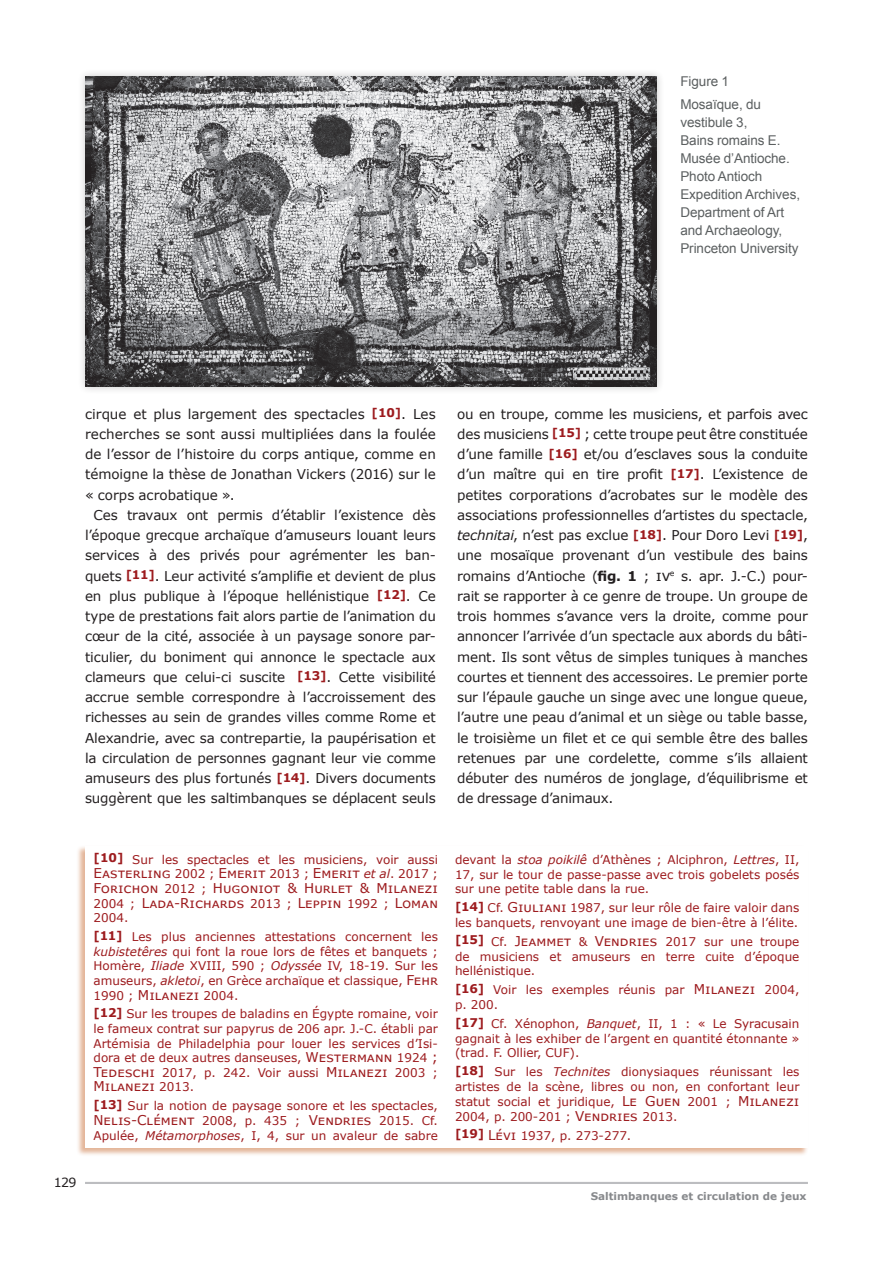
<style>
.page{position:relative;width:893px;height:1263px;background:#fff}
.page>*{position:absolute;margin:0;border:0;box-sizing:border-box;transform-origin:0 0}
.t1{font:13.5px/20.2px "Verdana";letter-spacing:-.01em;color:#231f20;text-align:justify}
.t2{font:13.5px/14.5px "Verdana";color:#9d1b1e;text-align:justify}
.t3{font:13.5px/18px "Arial";letter-spacing:-.005em;color:#5b5f60}
.t4{font:12.6px "Verdana";color:#231f20}
.t5{font:12px/14.7px "Verdana";color:#9d1b1e;text-align:justify}
.t6{font:700 10.5px "Verdana";color:#87898c}
.s1{font-weight:700;font-size:12px;color:#9d1b1e}
.s2{font-style:italic}
.s3{font-weight:700}
.s4{font-size:15px}
.s5{font-size:12px}
.s6{font-style:italic;font-size:12px}
.s7{font-size:13.5px}
</style>
<div class="page">
<hr style="left:85px;top:1182px;width:723px;height:2px;background:#bcbdc0">
<div style="left:77px;top:68px;width:587px;height:326px;background:#231f20;opacity:.25"></div>
<img style="left:85px;top:77px;width:571px;height:309px">
<div style="left:76px;top:846px;width:732px;height:311px;background:#c86c33;opacity:.5"></div>
<div style="left:85px;top:846px;width:723px;height:302px;background:#fff"></div>
<p class="t3" style="left:680px;top:71px;width:82px;line-height:22.2px">Figure 1<br>Mosaïque, du</p>
<p class="t3" style="left:680px;top:113px;width:121px">vestibule 3,<br>Bains romains E.<br>Musée d’Antioche.<br>Photo Antioch<br>Expedition Archives,<br>Department of Art and Archaeology,<br>Princeton University</p>
<p class="t1" style="left:85px;top:403px;width:352px">cirque et plus largement des spectacles <span class="s1">[10]</span>. Les recherches se sont aussi multipliées dans la foulée de l’essor de l’histoire du corps antique, comme en témoigne la thèse de Jonathan Vickers (2016) sur le « corps acrobatique ».</p>
<p class="t1" style="left:85px;top:505px;width:352px;text-indent:9px">Ces travaux ont permis d’établir l’existence dès l’époque grecque archaïque d’amuseurs louant leurs services à des privés pour agrémenter les ban&shy;quets <span class="s1">[11]</span>. Leur activité s’amplifie et devient de plus en plus publique à l’époque hellénistique <span class="s1">[12]</span>. Ce type de prestations fait alors partie de l’animation du cœur de la cité, associée à un paysage sonore par&shy;ticulier, du boniment qui annonce le spectacle aux clameurs que celui-ci suscite <span class="s1">[13]</span>. Cette visibilité accrue semble correspondre à l’accroissement des richesses au sein de grandes villes comme Rome et Alexandrie, avec sa contrepartie, la paupérisation et la circulation de personnes gagnant leur vie comme amuseurs des plus fortunés <span class="s1">[14]</span>. Divers documents suggèrent que les saltimbanques se déplacent seuls</p>
<p class="t1" style="left:457px;top:403px;width:352px">ou en troupe, comme les musiciens, et parfois avec des musiciens <span class="s1">[15]</span> ; cette troupe peut être constituée d’une famille <span class="s1">[16]</span> et/ou d’esclaves sous la conduite d’un maître qui en tire profit <span class="s1">[17]</span>. L’existence de petites corporations d’acrobates sur le modèle des associations professionnelles d’artistes du spectacle, <span class="s2">technitai</span>, n’est pas exclue <span class="s1">[18]</span>. Pour Doro Levi <span class="s1">[19]</span>, une mosaïque provenant d’un vestibule des bains romains d’Antioche (<span class="s3">fig. 1</span> ; <span class="s4">iv</span><sup>e</sup> s. apr. J.-C.) pour&shy;rait se rapporter à ce genre de troupe. Un groupe de trois hommes s’avance vers la droite, comme pour annoncer l’arrivée d’un spectacle aux abords du bâti&shy;ment. Ils sont vêtus de simples tuniques à manches courtes et tiennent des accessoires. Le premier porte sur l’épaule gauche un singe avec une longue queue, l’autre une peau d’animal et un siège ou table basse, le troisième un filet et ce qui semble être des balles retenues par une cordelette, comme s’ils allaient débuter des numéros de jonglage, d’équilibrisme et de dressage d’animaux.</p>
<p class="t4" style="left:54px;top:1173px;width:24px">129</p>
<p class="t5" style="left:94px;top:852px;width:346px"><span class="s3">[10]</span> Sur les spectacles et les musiciens, voir aussi</p>
<p class="t2" style="left:94px;top:866px;width:346px">Easterling <span class="s5">2002 ;</span> Emerit <span class="s5">2013 ;</span> Emerit <span class="s6">et al</span><span class="s5">. 2017 ; </span>Forichon <span class="s5">2012 ;</span> Hugoniot &amp; Hurlet &amp; Milanezi <span class="s5">2004 ;</span> Lada-Richards <span class="s5">2013 ;</span> Leppin <span class="s5">1992 ;</span> Loman</p>
<p class="t5" style="left:94px;top:908px;width:346px;line-height:18.9px">2004.<br><span class="s3">[11]</span> Les plus anciennes attestations concernent les</p>
<p class="t5" style="left:94px;top:944px;width:346px;text-align:left"><span class="s2">kubistetêres</span> qui font la roue lors de fêtes et banquets ; Homère, <span class="s2">Iliade</span> XVIII, 590 ; <span class="s2">Odyssée</span> IV, 18-19. Sur les amuseurs, <span class="s2">akletoi</span>, en Grèce archaïque et classique, <span class="s7">Fehr </span>1990 ; <span class="s7">Milanezi</span> 2004.</p>
<p class="t5" style="left:94px;top:1007px;width:346px"><span class="s3">[12]</span> Sur les troupes de baladins en Égypte romaine, voir le fameux contrat sur papyrus de 206 apr. J.-C. établi par Artémisia de Philadelphia pour louer les services d’Isi&shy;dora et de deux autres danseuses, <span class="s7">Westermann</span> 1924 <span class="s7">; Tedeschi</span> 2017, p. 242. Voir aussi <span class="s7">Milanezi</span> 2003 ;</p>
<p class="t2" style="left:94px;top:1079px;width:102px">Milanezi <span class="s5">2013.</span></p>
<p class="t5" style="left:94px;top:1098px;width:346px"><span class="s3">[13]</span> Sur la notion de paysage sonore et les spectacles,</p>
<p class="t2" style="left:94px;top:1112px;width:346px">Nelis-Clément <span class="s5">2008, p. 435 ;</span> Vendries <span class="s5">2015. Cf.</span></p>
<p class="t5" style="left:94px;top:1128px;width:346px">Apulée, <span class="s2">Métamorphoses</span>, I, 4, sur un avaleur de sabre</p>
<p class="t5" style="left:455px;top:852px;width:346px">devant la <span class="s2">stoa poikilê</span> d’Athènes ; Alciphron, <span class="s2">Lettres</span>, II, 17, sur le tour de passe-passe avec trois gobelets posés sur une petite table dans la rue.</p>
<p class="t5" style="left:455px;top:900px;width:346px"><span class="s3">[14]</span> Cf. <span class="s7">Giuliani</span> 1987, sur leur rôle de faire valoir dans les banquets, renvoyant une image de bien-être à l’élite.</p>
<p class="t5" style="left:455px;top:934px;width:346px"><span class="s3">[15]</span> Cf. <span class="s7">Jeammet</span> &amp; <span class="s7">Vendries</span> 2017 sur une troupe de musiciens et amuseurs en terre cuite d’époque hellénistique.</p>
<p class="t5" style="left:455px;top:982px;width:346px"><span class="s3">[16]</span> Voir les exemples réunis par <span class="s7">Milanezi</span> 2004, p. 200.</p>
<p class="t5" style="left:455px;top:1016px;width:346px"><span class="s3">[17]</span> Cf. Xénophon, <span class="s2">Banquet</span>, II, 1 : « Le Syracusain gagnait à les exhiber de l’argent en quantité étonnante » (trad. F. Ollier, CUF).</p>
<p class="t5" style="left:455px;top:1064px;width:346px"><span class="s3">[18]</span> Sur les <span class="s2">Technites</span> dionysiaques réunissant les artistes de la scène, libres ou non, en confortant leur statut social et juridique, <span class="s7">Le Guen</span> 2001 ; <span class="s7">Milanezi </span>2004, p. 200-201 ; <span class="s7">Vendries</span> 2013.</p>
<p class="t5" style="left:455px;top:1128px;width:178px"><span class="s3">[19]</span> <span class="s7">Lévi</span> 1937, p. 273-277.</p>
<p class="t6" style="left:591px;top:1189px;width:217px">Saltimbanques et circulation de jeux</p>
</div>
